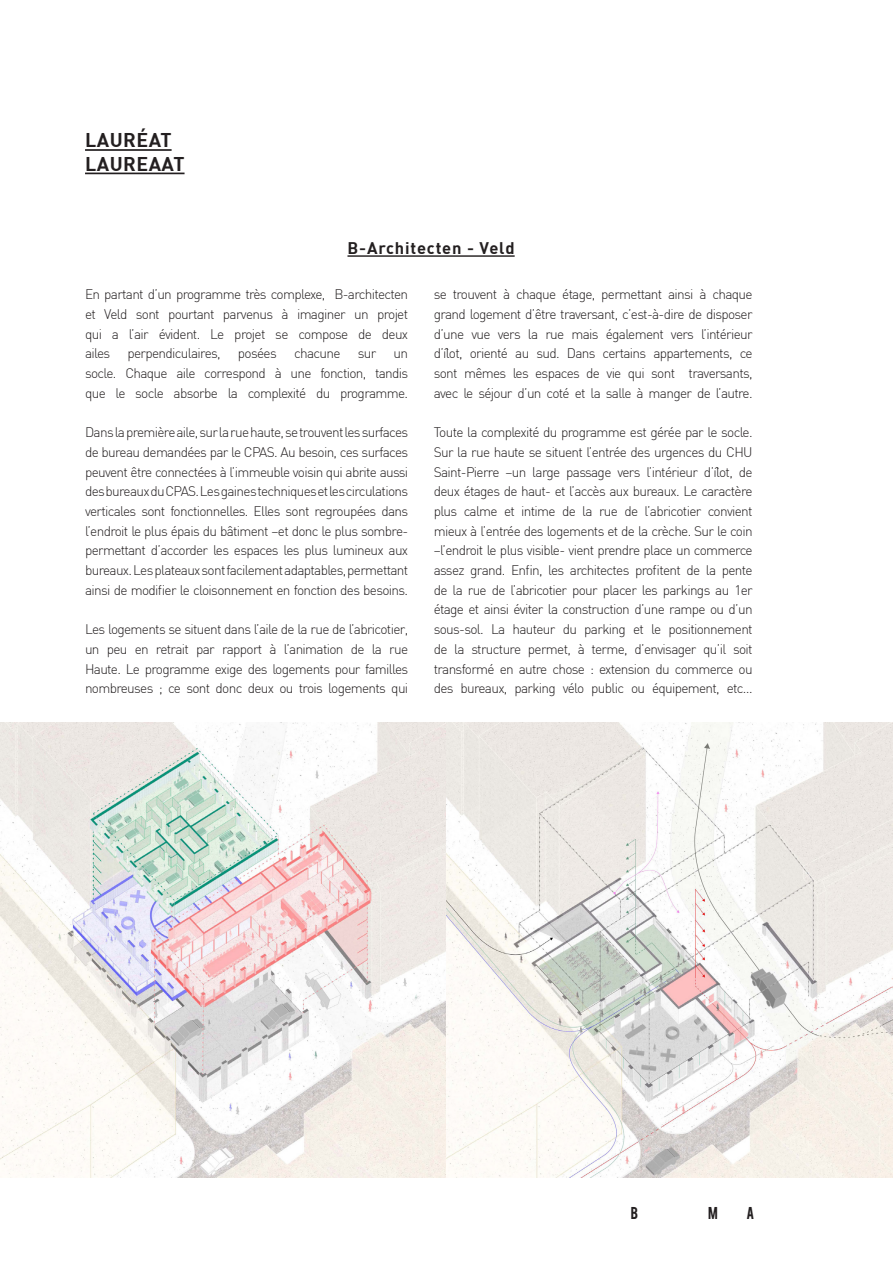
<style>
.page{position:relative;width:893px;height:1263px;background:#fff}
.page>*{position:absolute;margin:0;border:0;box-sizing:border-box;transform-origin:0 0}
.t1{font:700 19.5px/23.4px "DIN";letter-spacing:.025em;color:#231f20}
.t2{font:700 16.5px "DIN";letter-spacing:.05em;color:#231f20}
.t3{font:300 13.65px/19.6px "DIN";letter-spacing:-.05em;color:#231f20;text-align:justify}
</style>
<div class="page">
<hr style="left:85px;top:149px;width:87px;height:2px;background:#231f20">
<hr style="left:85px;top:173px;width:100px;height:1px;background:#231f20">
<hr style="left:347px;top:255px;width:168px;height:2px;background:#231f20">
<img style="left:0;top:722px;width:893px;height:456px">
<h1 class="t1" style="left:85px;top:128px;width:101px">LAURÉAT<br>LAUREAAT</h1>
<p class="t2" style="left:347px;top:237px;width:169px">B-Architecten - Veld</p>
<p class="t3" style="left:85px;top:284px;width:325px">En partant d’un programme très complexe, B-architecten et Veld sont pourtant parvenus à imaginer un projet qui a l’air évident. Le projet se compose de deux ailes</p>
<p class="t3" style="left:434px;top:284px;width:320px">se trouvent à chaque étage, permettant ainsi à chaque grand logement d’être traversant, c’est-à-dire de disposer d’une vue vers la rue mais également vers l’intérieur d’îlot, orienté au sud. Dans certains appartements, ce sont mêmes les espaces de vie qui sont traversants, avec le séjour d’un coté et la salle à manger de l’autre.</p>
<p class="t3" style="left:434px;top:422px;width:320px">Toute la complexité du programme est gérée par le socle.<br>Sur la rue haute se situent l’entrée des urgences du CHU Saint-Pierre –un large passage vers l’intérieur d’îlot, de deux étages de haut- et l’accès aux bureaux. Le caractère plus calme et intime de la rue de l’abricotier convient mieux à l’entrée des logements et de la crèche. Sur le coin –l’endroit le plus visible- vient prendre place un commerce assez grand. Enfin, les architectes profitent de la pente de la rue de l’abricotier pour placer les parkings au 1er étage et ainsi éviter la construction d’une rampe ou d’un sous-sol. La hauteur du parking et le positionnement de la structure permet, à terme, d’envisager qu’il soit transformé en autre chose : extension du commerce ou des bureaux, parking vélo public ou équipement, etc…</p>
<p class="t3" style="left:127px;top:343px;width:95px">perpendiculaires,</p>
<p class="t3" style="left:238px;top:343px;width:40px">posées</p>
<p class="t3" style="left:294px;top:343px;width:48px">chacune</p>
<p class="t3" style="left:358px;top:343px;width:20px">sur</p>
<p class="t3" style="left:85px;top:343px;width:325px;text-indent:309px">un socle. Chaque aile correspond à une fonction, tandis que le socle absorbe la complexité du programme.</p>
<p class="t3" style="left:85px;top:422px;width:325px">Dans la première aile, sur la rue haute, se trouvent les surfaces de bureau demandées par le CPAS. Au besoin, ces surfaces peuvent être connectées à l’immeuble voisin qui abrite aussi des bureaux du CPAS. Les gaines techniques et les circulations verticales sont fonctionnelles. Elles sont regroupées dans l’endroit le plus épais du bâtiment –et donc le plus sombre&shy;permettant d’accorder les espaces les plus lumineux aux bureaux. Les plateaux sont facilement adaptables, permettant ainsi de modifier le cloisonnement en fonction des besoins.</p>
<p class="t3" style="left:85px;top:619px;width:325px">Les logements se situent dans l’aile de la rue de l’abricotier, un peu en retrait par rapport à l’animation de la rue Haute. Le programme exige des logements pour familles nombreuses ; ce sont donc deux ou trois logements qui</p>
</div>
